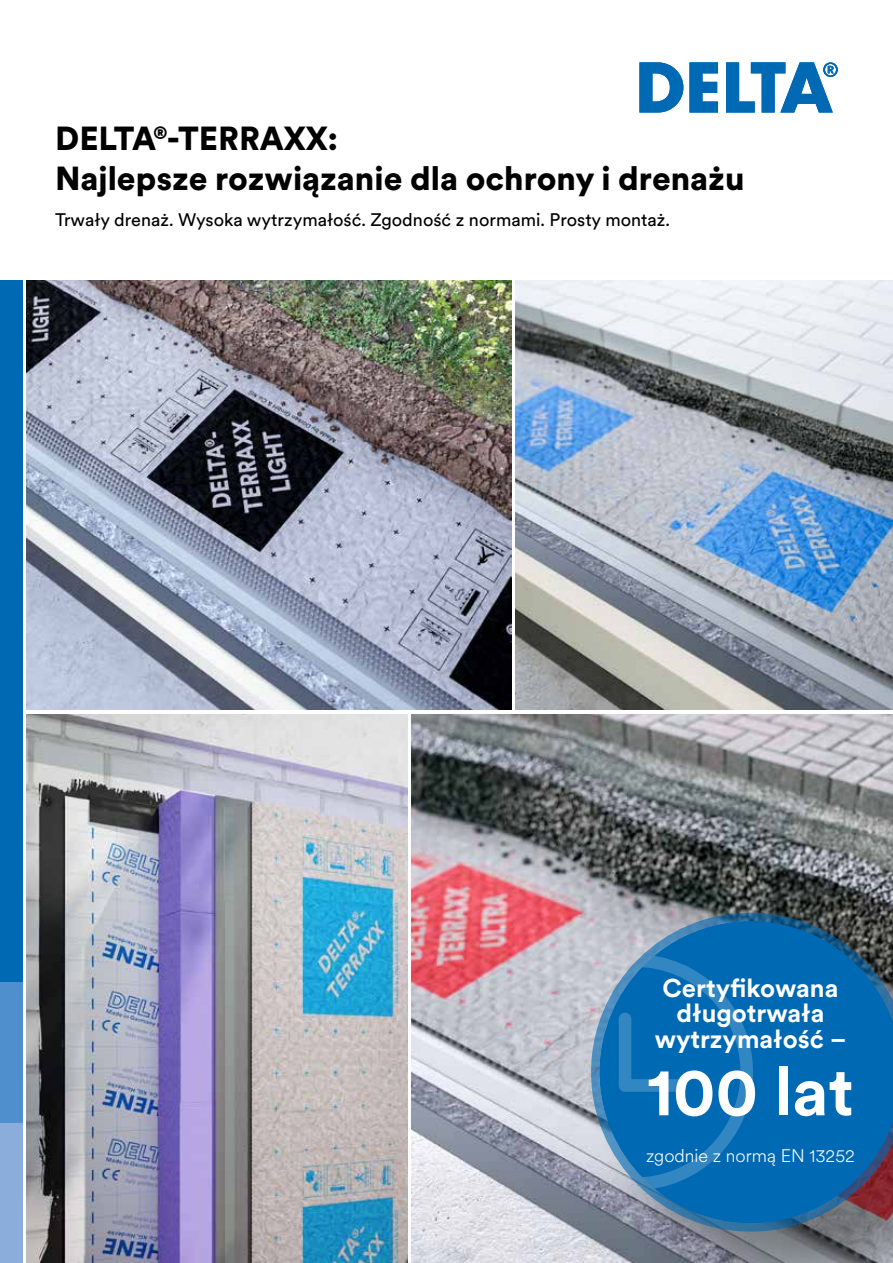
<style>
.page{position:relative;width:893px;height:1263px;background:#fff}
.page>*{position:absolute;margin:0;border:0;box-sizing:border-box;transform-origin:0 0}
.t1{font:700 67.5px "Circular XX";color:#fff}
.t2{font:900 33px/39.6px "Circular XX";color:#000}
.t3{font:700 25.5px/25.5px "Circular XX";color:#fff;text-align:center}
.t4{font:18px "Circular XX";color:#000}
.t5{font:300 18px "Circular XX";color:#fff}
</style>
<div class="page">
<img style="left:26px;top:714px;width:381px;height:549px">
<img style="left:516px;top:281px;width:377px;height:429px">
<img style="left:26px;top:281px;width:486px;height:429px">
<img style="left:412px;top:714px;width:481px;height:549px">
<div style="left:594px;top:915px;width:299px;height:348px;background:#000;opacity:.4"></div>
<svg style="left:591px;top:913px;width:302px;height:318px;background:#2171ac"></svg>
<div style="left:0;top:281px;width:22px;height:701px;background:#0069b4"></div>
<div style="left:0;top:1123px;width:22px;height:140px;background:#8baddc"></div>
<div style="left:0;top:982px;width:22px;height:141px;background:#4f8fcd"></div>
<svg style="left:689px;top:62px;width:29px;height:51px"></svg>
<svg style="left:639px;top:62px;width:44px;height:51px"></svg>
<svg style="left:726px;top:62px;width:112px;height:51px"></svg>
<h2 class="t2" style="left:55px;top:118px;width:691px">DELTA®-TERRAXX:<br>Najlepsze rozwiązanie dla ochrony i drenażu</h2>
<p class="t4" style="left:55px;top:207px;width:616px">Trwały drenaż. Wysoka wytrzymałość. Zgodność z normami. Prosty montaż.</p>
<h3 class="t3" style="left:655px;top:974px;width:193px">Certyfikowana długotrwała wytrzymałość –</h3>
<h1 class="t1" style="left:647px;top:1045px;width:208px">100 lat</h1>
<p class="t5" style="left:646px;top:1144px;width:210px">zgodnie z normą EN 13252</p>
</div>
